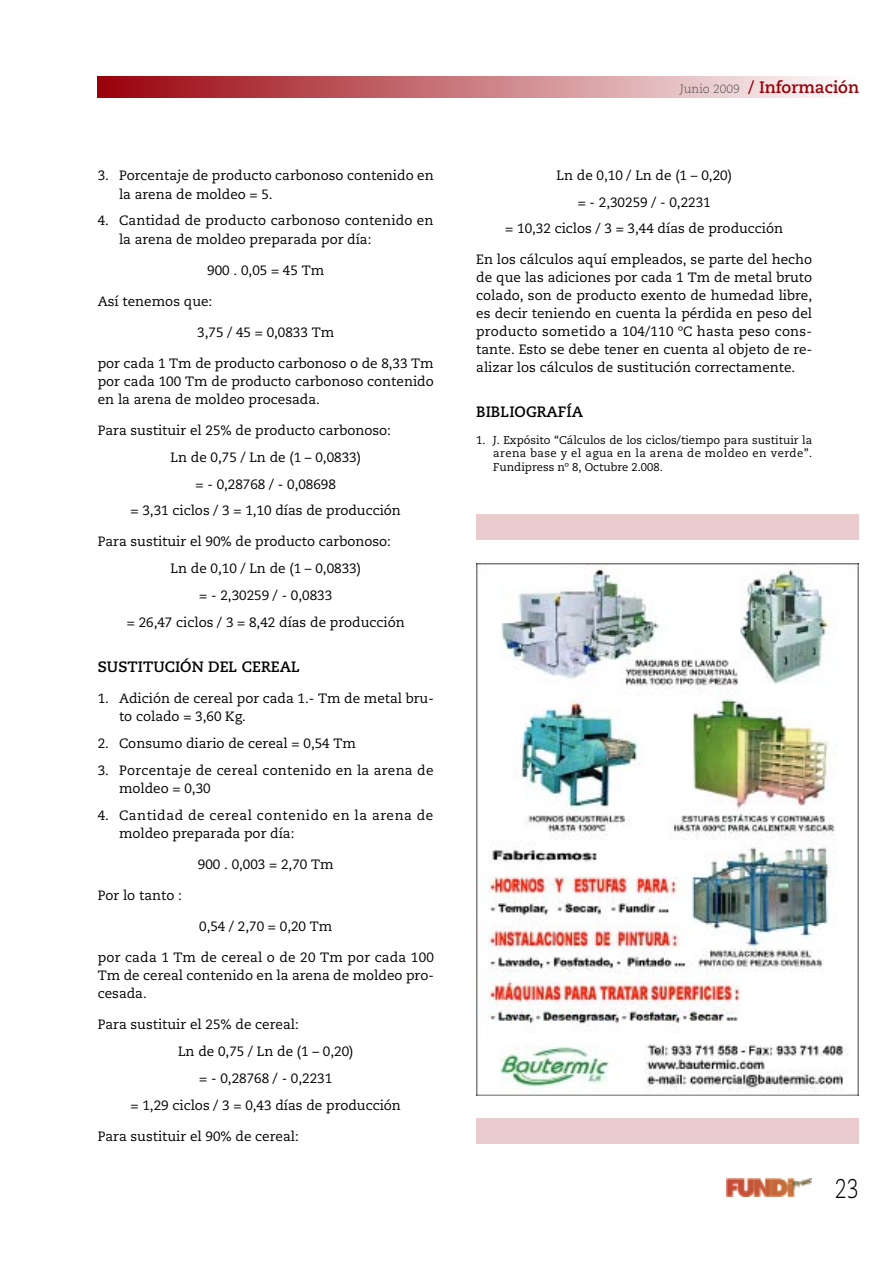
<style>
.page{position:relative;width:893px;height:1263px;background:#fff}
.page>*{position:absolute;margin:0;border:0;box-sizing:border-box;transform-origin:0 0}
.t1{font:300 27px "Caecilia";color:#000;scale:.8 1}
.t2{font:700 16.5px "Caecilia";color:#990009}
.t3{font:700 15px "Caecilia";color:#000}
.t4{font:13.5px/18.3px "Caecilia";color:#000;text-align:justify}
.t5{font:13.5px/18.3px "Caecilia";letter-spacing:.04em;color:#000}
.t6{font:13.5px/18.3px "Caecilia";letter-spacing:.02em;color:#000}
.t7{font:11.25px/13.5px "Caecilia";letter-spacing:.04em;color:#000;text-align:justify}
.s1{font-weight:300;font-size:12px;color:#4d4d4d}
</style>
<div class="page">
<img style="left:476px;top:563px;width:383px;height:532px">
<div style="left:476px;top:515px;width:383px;height:25px;background:#ebccce"></div>
<div style="left:476px;top:1118px;width:383px;height:26px;background:#ebccce"></div>
<svg style="left:98px;top:77px;width:730px;height:21px;background:#c97a7f"></svg>
<img style="left:726px;top:1178px;width:85px;height:18px">
<p class="t4" style="left:119px;top:168px;width:316px;text-indent:-21px">3. Porcentaje de producto carbonoso contenido en la arena de moldeo = 5.</p>
<p class="t4" style="left:119px;top:213px;width:316px;text-indent:-21px">4. Cantidad de producto carbonoso contenido en la arena de moldeo preparada por día:</p>
<p class="t4" style="left:207px;top:262px;width:118px">900 . 0,05 = 45 Tm</p>
<p class="t4" style="left:98px;top:293px;width:116px">Así tenemos que:</p>
<p class="t4" style="left:197px;top:324px;width:138px">3,75 / 45 = 0,0833 Tm</p>
<p class="t4" style="left:98px;top:355px;width:337px">por cada 1 Tm de producto carbonoso o de 8,33 Tm por cada 100 Tm de producto carbonoso contenido en la arena de moldeo procesada.</p>
<p class="t4" style="left:98px;top:422px;width:295px">Para sustituir el 25% de producto carbonoso:</p>
<p class="t4" style="left:171px;top:449px;width:192px">Ln de 0,75 / Ln de (1 – 0,0833)</p>
<p class="t4" style="left:196px;top:476px;width:142px">= - 0,28768 / - 0,08698</p>
<p class="t4" style="left:131px;top:503px;width:272px">= 3,31 ciclos / 3 = 1,10 días de producción</p>
<p class="t4" style="left:98px;top:534px;width:295px">Para sustituir el 90% de producto carbonoso:</p>
<p class="t4" style="left:171px;top:560px;width:192px">Ln de 0,10 / Ln de (1 – 0,0833)</p>
<p class="t4" style="left:199px;top:587px;width:134px">= - 2,30259 / - 0,0833</p>
<p class="t4" style="left:127px;top:614px;width:279px">= 26,47 ciclos / 3 = 8,42 días de producción</p>
<p class="t3" style="left:98px;top:660px;width:204px">SUSTITUCIÓN DEL CEREAL</p>
<p class="t4" style="left:119px;top:690px;width:316px;text-indent:-21px">1. Adición de cereal por cada 1.- Tm de metal bru&shy;to colado = 3,60 Kg.</p>
<p class="t4" style="left:98px;top:735px;width:260px">2. Consumo diario de cereal = 0,54 Tm</p>
<p class="t6" style="left:119px;top:762px;width:316px;text-indent:-21px">3. Porcentaje de cereal contenido en la arena de moldeo = 0,30</p>
<p class="t5" style="left:119px;top:807px;width:316px;text-indent:-21px">4. Cantidad de cereal contenido en la arena de moldeo preparada por día:</p>
<p class="t4" style="left:198px;top:856px;width:137px">900 . 0,003 = 2,70 Tm</p>
<p class="t4" style="left:98px;top:887px;width:86px">Por lo tanto :</p>
<p class="t4" style="left:199px;top:918px;width:135px">0,54 / 2,70 = 0,20 Tm</p>
<p class="t4" style="left:98px;top:949px;width:338px">por cada 1 Tm de cereal o de 20 Tm por cada 100<br>Tm de cereal contenido en la arena de moldeo pro&shy;cesada.</p>
<p class="t4" style="left:98px;top:1017px;width:203px">Para sustituir el 25% de cereal:</p>
<p class="t4" style="left:178px;top:1043px;width:177px">Ln de 0,75 / Ln de (1 – 0,20)</p>
<p class="t4" style="left:199px;top:1070px;width:134px">= - 0,28768 / - 0,2231</p>
<p class="t4" style="left:131px;top:1097px;width:272px">= 1,29 ciclos / 3 = 0,43 días de producción</p>
<p class="t4" style="left:98px;top:1128px;width:203px">Para sustituir el 90% de cereal:</p>
<p class="t2" style="left:680px;top:81px;width:180px"><span class="s1">Junio 2009</span> / Información</p>
<p class="t4" style="left:505px;top:164px;width:279px;line-height:26.5px;text-align:center">Ln de 0,10 / Ln de (1 – 0,20)<br>= - 2,30259 / - 0,2231<br>= 10,32 ciclos / 3 = 3,44 días de producción</p>
<p class="t4" style="left:476px;top:252px;width:337px">En los cálculos aquí empleados, se parte del hecho de que las adiciones por cada 1 Tm de metal bruto colado, son de producto exento de humedad libre, es decir teniendo en cuenta la pérdida en peso del producto sometido a 104/110 ºC hasta peso cons&shy;tante. Esto se debe tener en cuenta al objeto de re&shy;alizar los cálculos de sustitución correctamente.</p>
<p class="t3" style="left:476px;top:406px;width:108px">BIBLIOGRAFÍA</p>
<p class="t7" style="left:493px;top:434px;width:321px;text-indent:-17px">1. J. Expósito “Cálculos de los ciclos/tiempo para sustituir la arena base y el agua en la arena de moldeo en verde”.<br>Fundipress nº 8, Octubre 2.008.</p>
<p class="t1" style="left:835px;top:1177px;width:32px">23</p>
</div>
